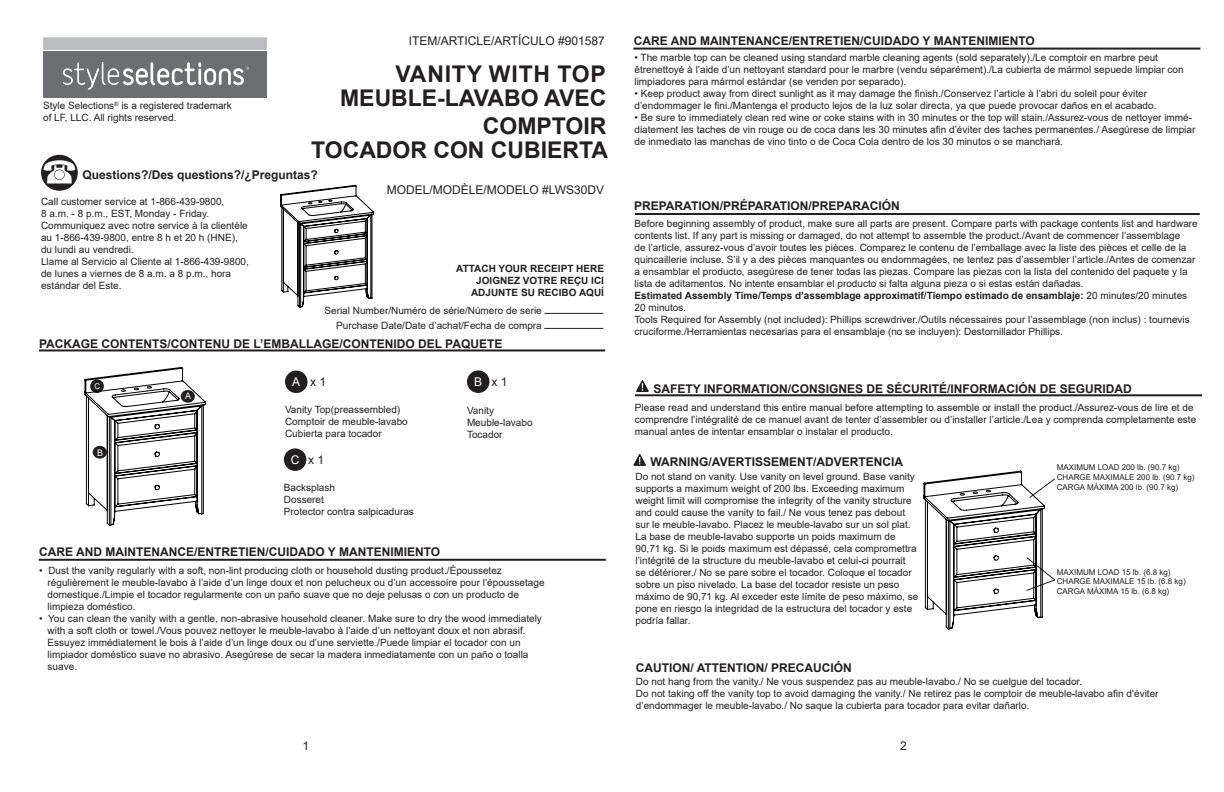
<style>
.page{position:relative;width:1224px;height:792px;background:#fff}
.page>*{position:absolute;margin:0;border:0;box-sizing:border-box;transform-origin:0 0}
.t1{font:700 23px/24.3px "Arial";color:#231f20;text-align:right}
.t2{font:700 12px "Arial";color:#231f20}
.t3{font:12px "Arial";color:#231f20}
.t4{font:12px "Arial";color:#fff}
.t5{font:10px/12px "Arial";color:#231f20}
.t6{font:700 10px/12px "Arial";color:#231f20;text-align:right}
.t7{font:9px "Arial";color:#fff}
.t8{font:8px/9.6px "Arial";color:#231f20}
.t9{font:8px "Arial";color:#fff}
.s1{font-weight:700}
</style>
<div class="page">
<svg style="left:41px;top:155px;width:37px;height:36px"></svg>
<svg style="left:43px;top:160px;width:32px;height:23px"></svg>
<svg style="left:54px;top:169px;width:11px;height:11px"></svg>
<div style="left:55px;top:170px;width:9px;height:9px;background:#fff;border-radius:50%"></div>
<hr style="left:545px;top:313px;width:58px;height:1px;background:#231f20">
<hr style="left:544px;top:328px;width:59px;height:1px;background:#231f20">
<hr style="left:39px;top:349px;width:566px;height:2px;background:#231f20">
<hr style="left:39px;top:559px;width:567px;height:2px;background:#231f20">
<hr style="left:635px;top:213px;width:565px;height:2px;background:#231f20">
<svg style="left:636px;top:380px;width:13px;height:12px"></svg>
<hr style="left:635px;top:394px;width:567px;height:2px;background:#231f20">
<svg style="left:633px;top:454px;width:13px;height:12px"></svg>
<hr style="left:633px;top:48px;width:567px;height:2px;background:#231f20">
<div style="left:467px;top:370px;width:23px;height:23px;background:#231f20;border-radius:50%"></div>
<div style="left:285px;top:371px;width:23px;height:22px;background:#231f20;border-radius:50%"></div>
<div style="left:284px;top:448px;width:22px;height:23px;background:#231f20;border-radius:50%"></div>
<div style="left:43px;top:37px;width:224px;height:13px;background:#bcbdc0"></div>
<div style="left:43px;top:52px;width:224px;height:46px;background:#6d6e71"></div>
<svg style="left:63px;top:62px;width:186px;height:28px"></svg>
<svg style="left:280px;top:185px;width:94px;height:123px"></svg>
<svg style="left:84px;top:367px;width:122px;height:159px"></svg>
<svg style="left:923px;top:471px;width:133px;height:159px"></svg>
<p class="t5" style="left:43px;top:101px;width:190px">Style Selections<sup>®</sup> is a registered trademark of LF, LLC. All rights reserved.</p>
<p class="t3" style="left:409px;top:36px;width:198px">ITEM/ARTICLE/ARTÍCULO #901587</p>
<h1 class="t1" style="left:340px;top:64px;width:268px">VANITY WITH TOP<br>MEUBLE-LAVABO AVEC</h1>
<h1 class="t1" style="left:311px;top:116px;width:298px;line-height:23.8px">COMPTOIR<br>TOCADOR CON CUBIERTA</h1>
<p class="t2" style="left:82px;top:170px;width:237px">Questions?/Des questions?/¿Preguntas?</p>
<p class="t5" style="left:41px;top:196px;width:209px">Call customer service at 1-866-439-9800,<br>8 a.m. - 8 p.m., EST, Monday - Friday.<br>Communiquez avec notre service à la clientèle au 1-866-439-9800, entre 8 h et 20 h (HNE), du lundi au vendredi.<br>Llame al Servicio al Cliente al 1-866-439-9800, de lunes a viernes de 8 a.m. a 8 p.m., hora estándar del Este.</p>
<p class="t3" style="left:387px;top:185px;width:219px">MODEL/MODÈLE/MODELO #LWS30DV</p>
<p class="t6" style="left:456px;top:263px;width:149px">ATTACH YOUR RECEIPT HERE<br>JOIGNEZ VOTRE REÇU ICI<br>ADJUNTE SU RECIBO AQUÍ</p>
<p class="t5" style="left:325px;top:304px;width:219px;line-height:15.3px;text-align:right">Serial Number/Numéro de série/Número de serie<br>Purchase Date/Date d’achat/Fecha de compra</p>
<p class="t2" style="left:39px;top:339px;width:465px">PACKAGE CONTENTS/CONTENU DE L’EMBALLAGE/CONTENIDO DEL PAQUETE</p>
<p class="t9" style="left:94px;top:383px;width:7px">C</p>
<p class="t7" style="left:97px;top:449px;width:8px">B</p>
<p class="t7" style="left:185px;top:393px;width:8px">A</p>
<p class="t4" style="left:292px;top:377px;width:10px">A</p>
<p class="t4" style="left:474px;top:377px;width:10px">B</p>
<p class="t3" style="left:310px;top:378px;width:18px">x 1</p>
<p class="t3" style="left:491px;top:378px;width:18px">x 1</p>
<p class="t5" style="left:467px;top:405px;width:67px">Vanity<br>Meuble-lavabo<br>Tocador</p>
<p class="t5" style="left:285px;top:405px;width:124px">Vanity Top(preassembled)<br>Comptoir de meuble-lavabo<br>Cubierta para tocador</p>
<p class="t4" style="left:291px;top:455px;width:10px">C</p>
<p class="t3" style="left:308px;top:456px;width:18px">x 1</p>
<p class="t5" style="left:284px;top:482px;width:132px">Backsplash<br>Dosseret<br>Protector contra salpicaduras</p>
<p class="t2" style="left:39px;top:547px;width:402px">CARE AND MAINTENANCE/ENTRETIEN/CUIDADO Y MANTENIMIENTO</p>
<p class="t5" style="left:48px;top:565px;width:498px;text-indent:-8px">• Dust the vanity regularly with a soft, non-lint producing cloth or household dusting product./Époussetez régulièrement le meuble-lavabo à l’aide d’un linge doux et non pelucheux ou d’un accessoire pour l’époussetage domestique./Limpie el tocador regularmente con un paño suave que no deje pelusas o con un producto de limpieza doméstico.</p>
<p class="t5" style="left:48px;top:613px;width:496px;text-indent:-8px">• You can clean the vanity with a gentle, non-abrasive household cleaner. Make sure to dry the wood immediately with a soft cloth or towel./Vous pouvez nettoyer le meuble-lavabo à l’aide d’un nettoyant doux et non abrasif.<br>Essuyez immédiatement le bois à l’aide d’un linge doux ou d’une serviette./Puede limpiar el tocador con un limpiador doméstico suave no abrasivo. Asegúrese de secar la madera inmediatamente con un paño o toalla suave.</p>
<p class="t2" style="left:634px;top:36px;width:402px">CARE AND MAINTENANCE/ENTRETIEN/CUIDADO Y MANTENIMIENTO</p>
<p class="t5" style="left:635px;top:52px;width:551px">• The marble top can be cleaned using standard marble cleaning agents (sold separately)./Le comptoir en marbre peut êtrenettoyé à l’aide d’un nettoyant standard pour le marbre (vendu séparément)./La cubierta de mármol sepuede limpiar con limpiadores para mármol estándar (se venden por separado).</p>
<p class="t5" style="left:635px;top:88px;width:523px">• Keep product away from direct sunlight as it may damage the finish./Conservez l’article à l’abri du soleil pour éviter d’endommager le fini./Mantenga el producto lejos de la luz solar directa, ya que puede provocar daños en el acabado.</p>
<p class="t5" style="left:635px;top:112px;width:562px">• Be sure to immediately clean red wine or coke stains with in 30 minutes or the top will stain./Assurez-vous de nettoyer immé&shy;diatement les taches de vin rouge ou de coca dans les 30 minutes afin d’éviter des taches permanentes./ Asegúrese de limpiar de inmediato las manchas de vino tinto o de Coca Cola dentro de los 30 minutos o se manchará.</p>
<p class="t2" style="left:634px;top:202px;width:267px">PREPARATION/PRÉPARATION/PREPARACIÓN</p>
<p class="t5" style="left:635px;top:219px;width:565px">Before beginning assembly of product, make sure all parts are present. Compare parts with package contents list and hardware contents list. If any part is missing or damaged, do not attempt to assemble the product./Avant de commencer l’assemblage<br>de l’article, assurez-vous d’avoir toutes les pièces. Comparez le contenu de l’emballage avec la liste des pièces et celle de la quincaillerie incluse. S’il y a des pièces manquantes ou endommagées, ne tentez pas d’assembler l’article./Antes de comenzar a ensamblar el producto, asegúrese de tener todas las piezas. Compare las piezas con la lista del contenido del paquete y la lista de aditamentos. No intente ensamblar el producto si falta alguna pieza o si estas están dañadas.<br><span class="s1">Estimated Assembly Time/Temps d’assemblage approximatif/Tiempo estimado de ensamblaje:</span> 20 minutes/20 minutes 20 minutos.<br>Tools Required for Assembly (not included): Phillips screwdriver./Outils nécessaires pour l’assemblage (non inclus) : tournevis cruciforme./Herramientas necesarias para el ensamblaje (no se incluyen): Destornillador Phillips.</p>
<p class="t2" style="left:654px;top:384px;width:480px">SAFETY INFORMATION/CONSIGNES DE SÉCURITÉ/INFORMACIÓN DE SEGURIDAD</p>
<p class="t5" style="left:635px;top:402px;width:563px">Please read and understand this entire manual before attempting to assemble or install the product./Assurez-vous de lire et de comprendre l’intégralité de ce manuel avant de tenter d’assembler ou d’installer l’article./Lea y comprenda completamente este manual antes de intentar ensamblar o instalar el producto.</p>
<p class="t2" style="left:651px;top:457px;width:254px">WARNING/AVERTISSEMENT/ADVERTENCIA</p>
<p class="t8" style="left:1057px;top:464px;width:139px">MAXIMUM LOAD 200 lb. (90.7 kg)<br>CHARGE MAXIMALE 200 lb. (90.7 kg)<br>CARGA MÁXIMA 200 lb. (90.7 kg)</p>
<p class="t5" style="left:636px;top:471px;width:284px">Do not stand on vanity. Use vanity on level ground. Base vanity supports a maximum weight of 200 lbs. Exceeding maximum weight limit will compromise the integrity of the vanity structure and could cause the vanity to fail./ Ne vous tenez pas debout sur le meuble-lavabo. Placez le meuble-lavabo sur un sol plat.<br>La base de meuble-lavabo supporte un poids maximum de 90,71 kg. Si le poids maximum est dépassé, cela compromettra l’intégrité de la structure du meuble-lavabo et celui-ci pourrait se détériorer./ No se pare sobre el tocador. Coloque el tocador sobre un piso nivelado. La base del tocador resiste un peso máximo de 90,71 kg. Al exceder este límite de peso máximo, se pone en riesgo la integridad de la estructura del tocador y este podría fallar.</p>
<p class="t8" style="left:1057px;top:568px;width:130px">MAXIMUM LOAD 15 lb. (6.8 kg)<br>CHARGE MAXIMALE 15 lb. (6.8 kg)<br>CARGA MÁXIMA 15 lb. (6.8 kg)</p>
<p class="t2" style="left:636px;top:664px;width:217px">CAUTION/ ATTENTION/ PRECAUCIÓN</p>
<p class="t5" style="left:636px;top:677px;width:524px">Do not hang from the vanity./ Ne vous suspendez pas au meuble-lavabo./ No se cuelgue del tocador.<br>Do not taking off the vanity top to avoid damaging the vanity./ Ne retirez pas le comptoir de meuble-lavabo afin d’éviter d’endommager le meuble-lavabo./ No saque la cubierta para tocador para evitar dañarlo.</p>
<p class="t3" style="left:302px;top:742px;width:8px">1</p>
<p class="t3" style="left:900px;top:742px;width:8px">2</p>
</div>
